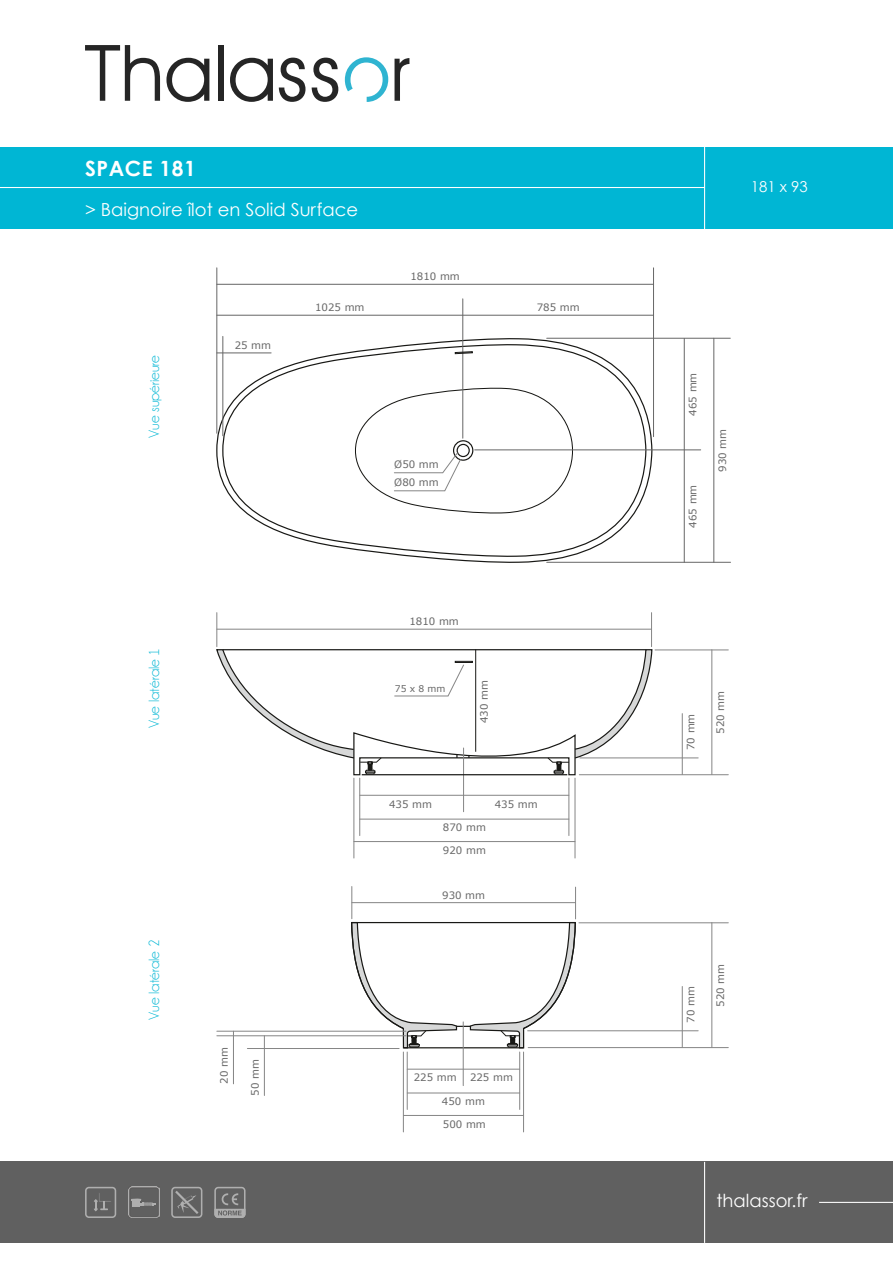
<style>
.page{position:relative;width:893px;height:1263px;background:#fff}
.page>*{position:absolute;margin:0;border:0;box-sizing:border-box;transform-origin:0 0}
.t1{font:700 21px "Century Gothic";letter-spacing:.025em;color:#fff}
.t2{font:18px "Century Gothic";color:#fff}
.t3{font:15px "Champagne&Limousines";color:#00b6d4}
.t4{font:15px "Century Gothic";color:#fff}
.t5{font:10.2px/18px "Verdana";color:#666}
.t6{font:9.15px "Verdana";color:#666}
</style>
<div class="page">
<div style="left:0;top:1162px;width:893px;height:81px;background:#606060"></div>
<div style="left:0;top:147px;width:893px;height:81px;background:#00b6d4"></div>
<hr style="left:0;top:187px;width:704px;height:1px;background:#fff">
<hr style="left:704px;top:142px;width:1px;height:93px;background:#fff">
<svg style="left:85px;top:45px;width:75px;height:56px"></svg>
<svg style="left:166px;top:58px;width:43px;height:44px"></svg>
<div style="left:218px;top:45px;width:5px;height:56px;background:#252525"></div>
<svg style="left:230px;top:58px;width:43px;height:44px"></svg>
<svg style="left:279px;top:58px;width:26px;height:44px"></svg>
<svg style="left:312px;top:58px;width:26px;height:44px"></svg>
<svg style="left:395px;top:58px;width:14px;height:43px"></svg>
<svg style="left:345px;top:57px;width:43px;height:45px"></svg>
<hr style="left:819px;top:1202px;width:74px;height:1px;background:#fff">
<hr style="left:704px;top:1162px;width:1px;height:81px;background:#fff">
<svg style="left:171px;top:1187px;width:31px;height:31px"></svg>
<svg style="left:85px;top:1187px;width:31px;height:31px"></svg>
<svg style="left:214px;top:1187px;width:32px;height:31px"></svg>
<img style="left:128px;top:1187px;width:31px;height:31px">
<svg style="left:131px;top:1198px;width:25px;height:8px"></svg>
<hr style="left:575px;top:887px;width:1px;height:32px;background:#858585">
<hr style="left:351px;top:886px;width:1px;height:33px;background:#858585">
<hr style="left:352px;top:902px;width:224px;height:1px;background:#858585">
<svg style="left:350px;top:921px;width:226px;height:128px"></svg>
<hr style="left:403px;top:1047px;width:121px;height:1px;background:#181815">
<hr style="left:352px;top:922px;width:223px;height:1px;background:#181815">
<hr style="left:403px;top:1115px;width:121px;height:1px;background:#858585">
<hr style="left:523px;top:1052px;width:1px;height:80px;background:#858585">
<hr style="left:519px;top:1052px;width:1px;height:57px;background:#858585">
<hr style="left:407px;top:1093px;width:113px;height:1px;background:#858585">
<hr style="left:463px;top:1022px;width:1px;height:63px;background:#858585">
<hr style="left:407px;top:1069px;width:113px;height:1px;background:#858585">
<hr style="left:403px;top:1052px;width:1px;height:80px;background:#858585">
<hr style="left:407px;top:1052px;width:1px;height:57px;background:#858585">
<hr style="left:579px;top:922px;width:149px;height:1px;background:#858585">
<hr style="left:528px;top:1047px;width:200px;height:1px;background:#858585">
<hr style="left:711px;top:922px;width:1px;height:125px;background:#858585">
<hr style="left:528px;top:1030px;width:170px;height:1px;background:#858585">
<hr style="left:682px;top:986px;width:1px;height:61px;background:#858585">
<hr style="left:217px;top:1035px;width:189px;height:1px;background:#858585">
<hr style="left:247px;top:1048px;width:152px;height:1px;background:#858585">
<hr style="left:217px;top:1031px;width:189px;height:1px;background:#858585">
<hr style="left:264px;top:1036px;width:1px;height:59px;background:#858585">
<hr style="left:233px;top:1031px;width:1px;height:53px;background:#858585">
<hr style="left:217px;top:613px;width:1px;height:34px;background:#858585">
<hr style="left:651px;top:613px;width:1px;height:34px;background:#858585">
<hr style="left:217px;top:629px;width:434px;height:1px;background:#858585">
<hr style="left:655px;top:650px;width:73px;height:1px;background:#858585">
<hr style="left:579px;top:774px;width:149px;height:1px;background:#858585">
<hr style="left:711px;top:650px;width:1px;height:124px;background:#858585">
<hr style="left:580px;top:758px;width:118px;height:1px;background:#858585">
<hr style="left:682px;top:714px;width:1px;height:60px;background:#858585">
<hr style="left:354px;top:778px;width:1px;height:80px;background:#858585">
<hr style="left:354px;top:841px;width:221px;height:1px;background:#858585">
<hr style="left:575px;top:778px;width:1px;height:80px;background:#858585">
<hr style="left:569px;top:778px;width:1px;height:57px;background:#858585">
<hr style="left:359px;top:778px;width:1px;height:57px;background:#858585">
<hr style="left:360px;top:819px;width:209px;height:1px;background:#858585">
<hr style="left:463px;top:748px;width:1px;height:64px;background:#858585">
<hr style="left:360px;top:795px;width:209px;height:1px;background:#858585">
<svg style="left:216px;top:649px;width:437px;height:127px"></svg>
<svg style="left:216px;top:337px;width:437px;height:226px"></svg>
<svg style="left:222px;top:343px;width:425px;height:214px"></svg>
<hr style="left:547px;top:338px;width:183px;height:1px;background:#666">
<hr style="left:217px;top:268px;width:1px;height:165px;background:#666">
<hr style="left:653px;top:268px;width:1px;height:169px;background:#666">
<hr style="left:475px;top:450px;width:226px;height:1px;background:#666">
<hr style="left:547px;top:562px;width:183px;height:1px;background:#666">
<hr style="left:217px;top:284px;width:436px;height:1px;background:#666">
<hr style="left:217px;top:315px;width:436px;height:1px;background:#666">
<hr style="left:713px;top:338px;width:1px;height:224px;background:#666">
<hr style="left:223px;top:336px;width:1px;height:100px;background:#666">
<hr style="left:217px;top:353px;width:54px;height:1px;background:#666">
<hr style="left:684px;top:338px;width:1px;height:224px;background:#666">
<svg style="left:334px;top:387px;width:262px;height:127px"></svg>
<hr style="left:462px;top:299px;width:1px;height:139px;background:#666">
<svg style="left:455px;top:351px;width:18px;height:3px"></svg>
<p class="t1" style="left:85px;top:153px;width:112px">SPACE 181</p>
<p class="t2" style="left:85px;top:197px;width:275px">&gt; Baignoire îlot en Solid Surface</p>
<p class="t5" style="left:410px;top:267px;width:51px">1810 mm</p>
<p class="t3" style="left:146px;top:438px;width:84px;rotate:-90deg">Vue supérieure</p>
<p class="t3" style="left:146px;top:728px;width:82px;rotate:-90deg">Vue latérale 1</p>
<p class="t3" style="left:146px;top:1020px;width:82px;rotate:-90deg">Vue latérale 2</p>
<p class="t5" style="left:235px;top:336px;width:38px">25 mm</p>
<p class="t5" style="left:315px;top:298px;width:51px">1025 mm</p>
<p class="t5" style="left:537px;top:298px;width:44px">785 mm</p>
<p class="t5" style="left:394px;top:456px;width:46px">Ø50 mm<br>Ø80 mm</p>
<p class="t5" style="left:409px;top:612px;width:51px">1810 mm</p>
<p class="t6" style="left:395px;top:683px;width:52px">75 x 8 mm</p>
<p class="t5" style="left:475px;top:723px;width:44px;rotate:-90deg">430 mm</p>
<p class="t5" style="left:389px;top:795px;width:44px">435 mm</p>
<p class="t5" style="left:495px;top:795px;width:44px">435 mm</p>
<p class="t5" style="left:443px;top:819px;width:44px">870 mm</p>
<p class="t5" style="left:443px;top:841px;width:44px">920 mm</p>
<p class="t5" style="left:442px;top:886px;width:44px">930 mm</p>
<p class="t5" style="left:215px;top:1084px;width:38px;rotate:-90deg">20 mm</p>
<p class="t5" style="left:246px;top:1095px;width:38px;rotate:-90deg">50 mm</p>
<p class="t5" style="left:414px;top:1069px;width:44px">225 mm</p>
<p class="t5" style="left:470px;top:1069px;width:44px">225 mm</p>
<p class="t5" style="left:442px;top:1093px;width:44px">450 mm</p>
<p class="t5" style="left:443px;top:1115px;width:44px">500 mm</p>
<p class="t4" style="left:751px;top:176px;width:59px">181 x 93</p>
<p class="t5" style="left:684px;top:415px;width:44px;rotate:-90deg">465 mm</p>
<p class="t5" style="left:684px;top:527px;width:44px;rotate:-90deg">465 mm</p>
<p class="t5" style="left:713px;top:472px;width:44px;rotate:-90deg">930 mm</p>
<p class="t5" style="left:682px;top:750px;width:38px;rotate:-90deg">70 mm</p>
<p class="t5" style="left:711px;top:734px;width:44px;rotate:-90deg">520 mm</p>
<p class="t5" style="left:682px;top:1023px;width:38px;rotate:-90deg">70 mm</p>
<p class="t5" style="left:711px;top:1007px;width:44px;rotate:-90deg">520 mm</p>
<p class="t2" style="left:716px;top:1188px;width:93px">thalassor.fr</p>
</div>
